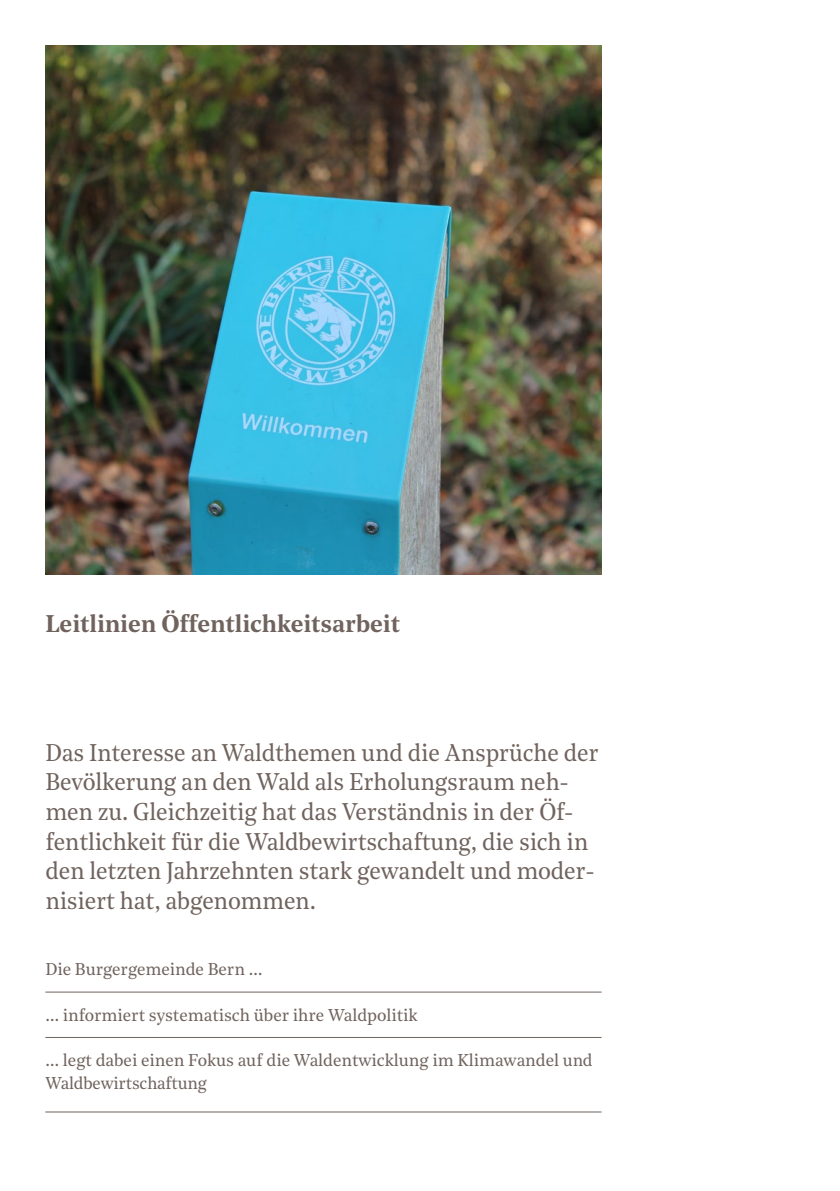
<style>
.page{position:relative;width:840px;height:1191px;background:#fff}
.page>*{position:absolute;margin:0;border:0;box-sizing:border-box;transform-origin:0 0}
.t1{font:24px/29.6px "Noe Text";letter-spacing:-.01em;color:#70635d}
.t2{font:600 24px "Noe Text";letter-spacing:-.005em;color:#70635d}
.t3{font:17px/22.6px "Noe Text";letter-spacing:-.005em;color:#70635d}
</style>
<div class="page">
<hr style="left:45px;top:991px;width:556px;height:1px;background:#70635d">
<hr style="left:45px;top:1037px;width:556px;height:1px;background:#70635d">
<hr style="left:45px;top:1111px;width:556px;height:1px;background:#70635d">
<hr style="left:839px;top:0;width:1px;height:1191px;background:#f7f5ef">
<img style="left:45px;top:45px;width:556px;height:530px">
<p class="t2" style="left:45px;top:606px;width:356px">Leitlinien Öffentlichkeitsarbeit</p>
<p class="t1" style="left:45px;top:736px;width:554px">Das Interesse an Waldthemen und die Ansprüche der Bevölkerung an den Wald als Erholungsraum neh&shy;men zu. Gleichzeitig hat das Verständnis in der Öf&shy;fentlichkeit für die Waldbewirtschaftung, die sich in den letzten Jahrzehnten stark gewandelt und moder&shy;nisiert hat, abgenommen.</p>
<p class="t3" style="left:45px;top:957px;width:218px">Die Burgergemeinde Bern …</p>
<p class="t3" style="left:45px;top:1002px;width:373px">… informiert systematisch über ihre Waldpolitik</p>
<p class="t3" style="left:45px;top:1048px;width:548px">… legt dabei einen Fokus auf die Waldentwicklung im Klimawandel und<br>Waldbewirtschaftung</p>
</div>
